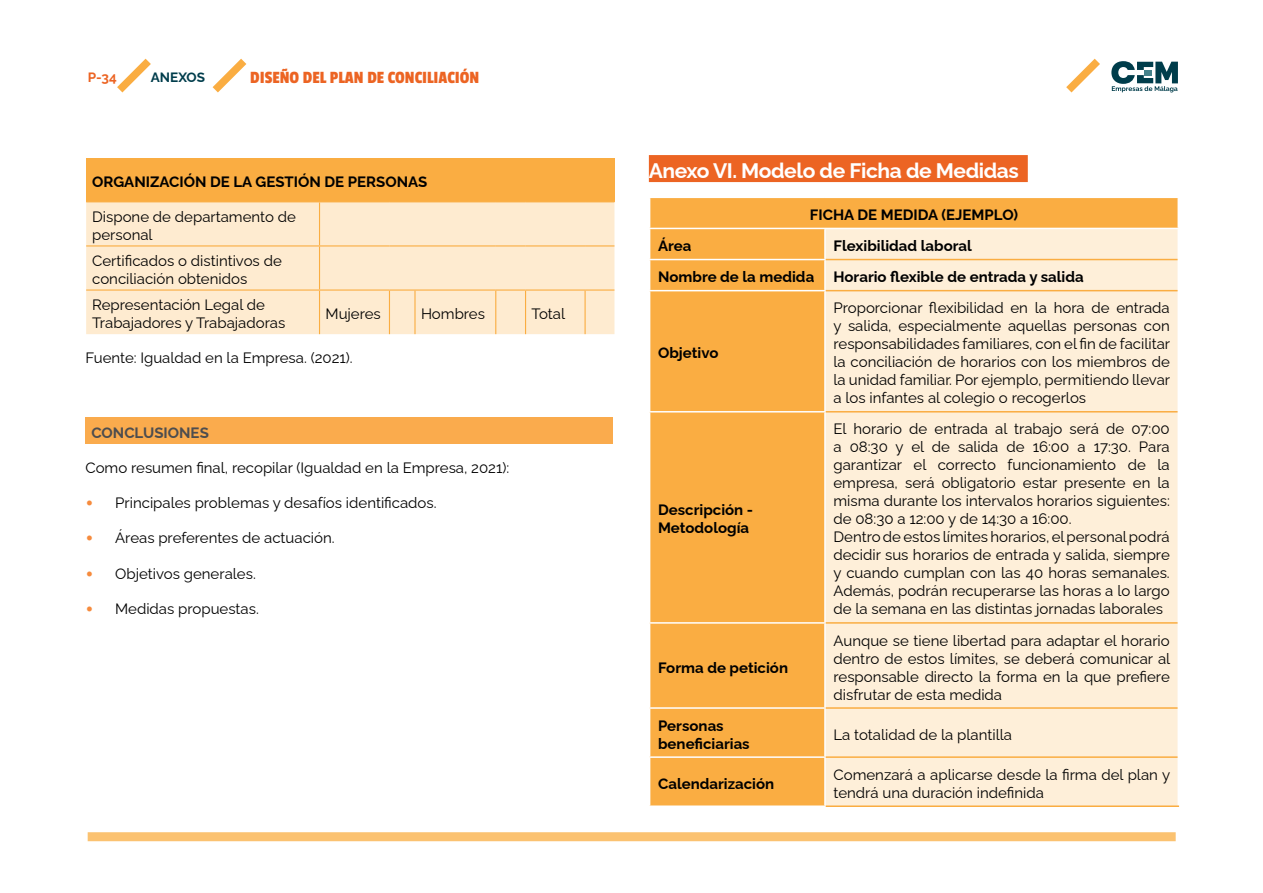
<style>
.page{position:relative;width:1263px;height:893px;background:#fff}
.page>*{position:absolute;margin:0;border:0;box-sizing:border-box;transform-origin:0 0}
.t1{font:700 21px "Raleway";letter-spacing:-.02em;color:#fff}
.t2{font:18px "Passion One";color:#ec6423}
.t3{font:15px/18px "Raleway";color:#000}
.t4{font:700 15px/18px "Raleway";color:#000}
.t5{font:700 15px "Raleway";color:#4d4d4f}
.t6{font:700 13.5px "Raleway";color:#003d4c}
.t7{font:700 13.5px "Raleway";color:#ec6423}
.s1{font-family:"Chivo";font-weight:700;color:#f68b3d}
</style>
<div class="page">
<div style="left:88px;top:832px;width:1088px;height:9px;background:#fbc271"></div>
<svg style="left:117px;top:58px;width:34px;height:35px"></svg>
<svg style="left:1066px;top:58px;width:112px;height:35px"></svg>
<svg style="left:212px;top:58px;width:35px;height:35px"></svg>
<div style="left:86px;top:159px;width:528px;height:43px;background:#faad42"></div>
<div style="left:86px;top:202px;width:528px;height:132px;background:#feebd0"></div>
<hr style="left:86px;top:158px;width:233px;height:1px;background:#faad42">
<hr style="left:319px;top:158px;width:70px;height:1px;background:#faad42">
<svg style="left:389px;top:158px;width:26px;height:1px"></svg>
<hr style="left:415px;top:158px;width:81px;height:1px;background:#faad42">
<svg style="left:496px;top:158px;width:29px;height:1px"></svg>
<hr style="left:525px;top:158px;width:60px;height:1px;background:#faad42">
<svg style="left:585px;top:158px;width:29px;height:1px"></svg>
<hr style="left:86px;top:245px;width:233px;height:1px;background:#faad42">
<hr style="left:319px;top:245px;width:70px;height:1px;background:#faad42">
<svg style="left:389px;top:245px;width:26px;height:1px"></svg>
<hr style="left:415px;top:245px;width:81px;height:1px;background:#faad42">
<svg style="left:496px;top:245px;width:29px;height:1px"></svg>
<hr style="left:525px;top:245px;width:60px;height:1px;background:#faad42">
<svg style="left:585px;top:245px;width:29px;height:1px"></svg>
<hr style="left:86px;top:289px;width:233px;height:2px;background:#faad42">
<hr style="left:319px;top:202px;width:1px;height:43px;background:#faad42">
<hr style="left:319px;top:246px;width:1px;height:43px;background:#faad42">
<hr style="left:319px;top:291px;width:1px;height:43px;background:#faad42">
<hr style="left:319px;top:289px;width:70px;height:2px;background:#faad42">
<hr style="left:389px;top:289px;width:26px;height:2px;background:#faad42">
<hr style="left:389px;top:291px;width:1px;height:43px;background:#faad42">
<hr style="left:415px;top:289px;width:81px;height:2px;background:#faad42">
<hr style="left:414px;top:291px;width:2px;height:43px;background:#faad42">
<hr style="left:496px;top:289px;width:29px;height:2px;background:#faad42">
<hr style="left:495px;top:291px;width:1px;height:43px;background:#faad42">
<hr style="left:525px;top:289px;width:60px;height:2px;background:#faad42">
<hr style="left:525px;top:291px;width:1px;height:43px;background:#faad42">
<hr style="left:585px;top:289px;width:29px;height:2px;background:#faad42">
<hr style="left:584px;top:291px;width:2px;height:43px;background:#faad42">
<div style="left:85px;top:417px;width:528px;height:26px;background:#faab4d"></div>
<div style="left:649px;top:155px;width:379px;height:27px;background:#ec6423"></div>
<div style="left:650px;top:198px;width:527px;height:607px;background:#faad42"></div>
<div style="left:826px;top:229px;width:351px;height:576px;background:#feefd9"></div>
<hr style="left:649px;top:228px;width:176px;height:1px;background:#fff">
<hr style="left:825px;top:228px;width:354px;height:1px;background:#fff">
<hr style="left:824px;top:229px;width:2px;height:30px;background:#fff">
<hr style="left:649px;top:259px;width:177px;height:1px;background:#fff">
<hr style="left:824px;top:260px;width:2px;height:30px;background:#fff">
<hr style="left:649px;top:290px;width:177px;height:1px;background:#fff">
<hr style="left:824px;top:291px;width:2px;height:120px;background:#fff">
<hr style="left:649px;top:411px;width:177px;height:1px;background:#fff">
<hr style="left:824px;top:412px;width:2px;height:210px;background:#fff">
<hr style="left:649px;top:622px;width:177px;height:2px;background:#fff">
<hr style="left:824px;top:624px;width:2px;height:83px;background:#fff">
<hr style="left:649px;top:707px;width:177px;height:2px;background:#fff">
<hr style="left:824px;top:709px;width:2px;height:47px;background:#fff">
<hr style="left:649px;top:756px;width:177px;height:2px;background:#fff">
<hr style="left:824px;top:758px;width:2px;height:47px;background:#fff">
<hr style="left:826px;top:259px;width:351px;height:1px;background:#faad42">
<hr style="left:826px;top:290px;width:351px;height:1px;background:#faad42">
<hr style="left:826px;top:411px;width:351px;height:1px;background:#faad42">
<hr style="left:826px;top:622px;width:351px;height:2px;background:#faad42">
<hr style="left:826px;top:707px;width:351px;height:2px;background:#faad42">
<hr style="left:826px;top:756px;width:351px;height:2px;background:#faad42">
<hr style="left:826px;top:805px;width:353px;height:2px;background:#faad42">
<p class="t7" style="left:88px;top:66px;width:30px">P-34</p>
<p class="t6" style="left:151px;top:66px;width:56px">ANEXOS</p>
<p class="t2" style="left:250px;top:68px;width:231px">DISEÑO DEL PLAN DE CONCILIACIÓN</p>
<p class="t4" style="left:92px;top:171px;width:337px">ORGANIZACIÓN DE LA GESTIÓN DE PERSONAS</p>
<p class="t3" style="left:92px;top:206px;width:205px">Dispone de departamento de personal</p>
<p class="t3" style="left:92px;top:250px;width:191px">Certificados o distintivos de conciliación obtenidos</p>
<p class="t3" style="left:92px;top:294px;width:195px">Representación Legal de<br>Trabajadores y Trabajadoras</p>
<p class="t3" style="left:325px;top:303px;width:57px">Mujeres</p>
<p class="t3" style="left:421px;top:303px;width:65px">Hombres</p>
<p class="t3" style="left:531px;top:303px;width:35px">Total</p>
<p class="t3" style="left:85px;top:347px;width:269px">Fuente: Igualdad en la Empresa. (2021).</p>
<p class="t5" style="left:91px;top:420px;width:119px">CONCLUSIONES</p>
<p class="t3" style="left:85px;top:457px;width:425px">Como resumen final, recopilar (Igualdad en la Empresa, 2021):</p>
<p class="t3" style="left:85px;top:492px;width:353px"><span class="s1">•</span> Principales problemas y desafíos identificados.</p>
<p class="t3" style="left:85px;top:527px;width:251px"><span class="s1">•</span> Áreas preferentes de actuación.</p>
<p class="t3" style="left:85px;top:563px;width:172px"><span class="s1">•</span> Objetivos generales.</p>
<p class="t3" style="left:85px;top:598px;width:175px"><span class="s1">•</span> Medidas propuestas.</p>
<h1 class="t1" style="left:649px;top:154px;width:371px">Anexo VI. Modelo de Ficha de Medidas</h1>
<p class="t4" style="left:810px;top:204px;width:210px">FICHA DE MEDIDA (EJEMPLO)</p>
<p class="t4" style="left:658px;top:235px;width:35px">Área</p>
<p class="t4" style="left:833px;top:235px;width:140px">Flexibilidad laboral</p>
<p class="t4" style="left:658px;top:266px;width:158px">Nombre de la medida</p>
<p class="t4" style="left:833px;top:266px;width:252px">Horario flexible de entrada y salida</p>
<p class="t4" style="left:658px;top:342px;width:62px">Objetivo</p>
<p class="t4" style="left:658px;top:499px;width:97px">Descripción -<br>Metodología</p>
<p class="t4" style="left:658px;top:657px;width:131px">Forma de petición</p>
<p class="t3" style="left:833px;top:297px;width:338px;text-align:justify">Proporcionar flexibilidad en la hora de entrada y salida, especialmente aquellas personas con responsabilidades familiares, con el fin de facilitar la conciliación de horarios con los miembros de la unidad familiar. Por ejemplo, permitiendo llevar a los infantes al colegio o recogerlos</p>
<p class="t3" style="left:833px;top:418px;width:338px">El horario de entrada al trabajo será de 07:00 a 08:30 y el de salida de 16:00 a 17:30. Para garantizar el correcto funcionamiento de la empresa, será obligatorio estar presente en la misma durante los intervalos horarios siguientes: de 08:30 a 12:00 y de 14:30 a 16:00.<br>Dentro de estos límites horarios, el personal podrá decidir sus horarios de entrada y salida, siempre y cuando cumplan con las 40 horas semanales.<br>Además, podrán recuperarse las horas a lo largo de la semana en las distintas jornadas laborales</p>
<p class="t3" style="left:833px;top:630px;width:338px;text-align:justify">Aunque se tiene libertad para adaptar el horario dentro de estos límites, se deberá comunicar al responsable directo la forma en la que prefiere disfrutar de esta medida</p>
<p class="t4" style="left:658px;top:715px;width:93px">Personas beneficiarias</p>
<p class="t3" style="left:833px;top:724px;width:180px">La totalidad de la plantilla</p>
<p class="t4" style="left:658px;top:773px;width:118px">Calendarización</p>
<p class="t3" style="left:833px;top:764px;width:338px">Comenzará a aplicarse desde la firma del plan y tendrá una duración indefinida</p>
</div>
